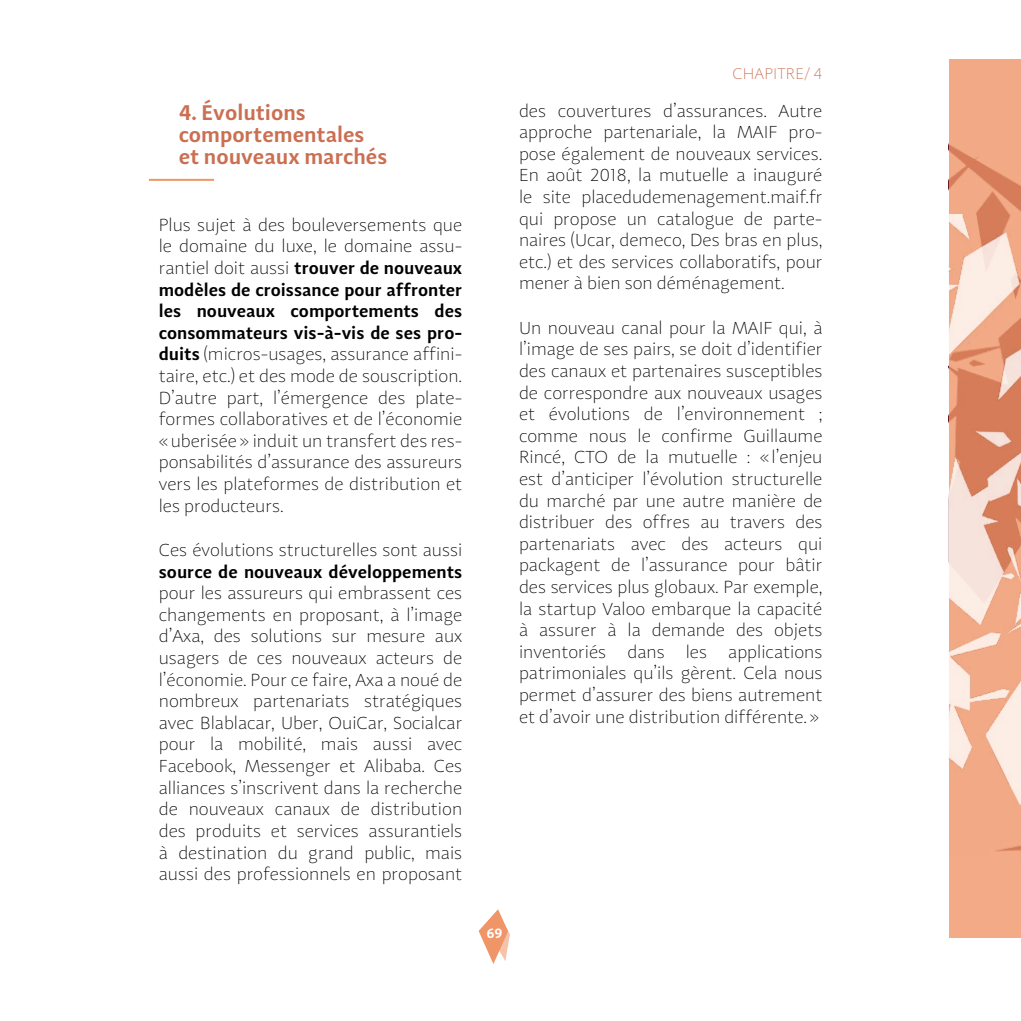
<style>
.page{position:relative;width:1021px;height:1021px;background:#fff}
.page>*{position:absolute;margin:0;border:0;box-sizing:border-box;transform-origin:0 0}
.t1{font:600 22px/22px "Adagio Sans";color:#cb6f52}
.t2{font:100 18px/21.6px "Adagio Sans";color:#000;text-align:justify}
.t3{font:600 18px "Adagio Sans";color:#000}
.t4{font:100 16px "Adagio Sans";letter-spacing:.01em;color:#cb6f52}
.t5{font:600 14px "Adagio Sans";color:#fff}
.s1{font-weight:600}
</style>
<div class="page">
<svg style="left:948px;top:60px;width:72px;height:877px;background:#efa785"></svg>
<img style="left:948px;top:214px;width:72px;height:671px">
<svg style="left:478px;top:909px;width:32px;height:55px"></svg>
<hr style="left:149px;top:179px;width:65px;height:2px;background:#f09568">
<p class="t1" style="left:179px;top:102px;width:210px">4. Évolutions comportementales et nouveaux marchés</p>
<p class="t2" style="left:159px;top:214px;width:305px">Plus sujet à des bouleversements que le domaine du luxe, le domaine assu&shy;rantiel doit aussi <span class="s1">trouver de nouveaux modèles de croissance pour affronter les nouveaux comportements des consommateurs vis-à-vis de ses pro&shy;duits</span> (micros-usages, assurance affini&shy;taire, etc.) et des mode de souscription.<br>D’autre part, l’émergence des plate&shy;formes collaboratives et de l’économie «uberisée» induit un transfert des res&shy;ponsabilités d’assurance des assureurs vers les plateformes de distribution et les producteurs.</p>
<p class="t2" style="left:159px;top:539px;width:305px">Ces évolutions structurelles sont aussi</p>
<p class="t3" style="left:159px;top:560px;width:305px">source de nouveaux développements</p>
<p class="t2" style="left:159px;top:582px;width:305px">pour les assureurs qui embrassent ces changements en proposant, à l’image d’Axa, des solutions sur mesure aux usagers de ces nouveaux acteurs de l’économie. Pour ce faire, Axa a noué de nombreux partenariats stratégiques avec Blablacar, Uber, OuiCar, Socialcar pour la mobilité, mais aussi avec Facebook, Messenger et Alibaba. Ces alliances s’inscrivent dans la recherche de nouveaux canaux de distribution des produits et services assurantiels à destination du grand public, mais aussi des professionnels en proposant</p>
<p class="t4" style="left:732px;top:64px;width:91px">CHAPITRE/ 4</p>
<p class="t2" style="left:519px;top:100px;width:305px">des couvertures d’assurances. Autre approche partenariale, la MAIF pro&shy;pose également de nouveaux services.<br>En août 2018, la mutuelle a inauguré le site placedudemenagement.maif.fr qui propose un catalogue de parte&shy;naires (Ucar, demeco, Des bras en plus, etc.) et des services collaboratifs, pour mener à bien son déménagement.</p>
<p class="t2" style="left:519px;top:317px;width:305px">Un nouveau canal pour la MAIF qui, à l’image de ses pairs, se doit d’identifier des canaux et partenaires susceptibles de correspondre aux nouveaux usages et évolutions de l’environnement ; comme nous le confirme Guillaume Rincé, CTO de la mutuelle : «l’enjeu est d’anticiper l’évolution structurelle du marché par une autre manière de distribuer des offres au travers des partenariats avec des acteurs qui packagent de l’assurance pour bâtir des services plus globaux. Par exemple, la startup Valoo embarque la capacité à assurer à la demande des objets inventoriés dans les applications patrimoniales qu’ils gèrent. Cela nous permet d’assurer des biens autrement et d’avoir une distribution différente.»</p>
<p class="t5" style="left:486px;top:924px;width:18px">69</p>
</div>
